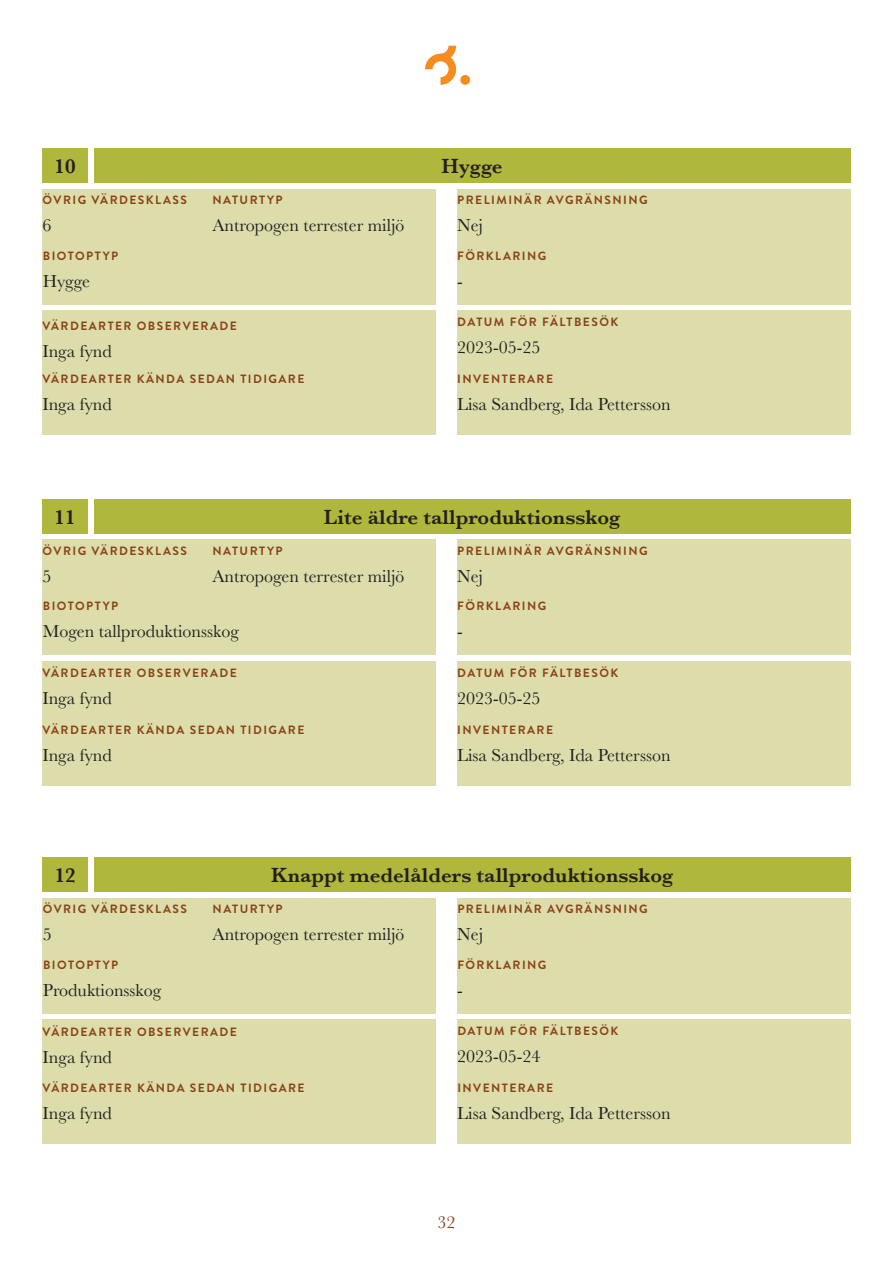
<style>
.page{position:relative;width:893px;height:1263px;background:#fff}
.page>*{position:absolute;margin:0;border:0;box-sizing:border-box;transform-origin:0 0}
.Rubrik4{font:600 21px "Baskerville";color:#231f20}
.Brödtext{font:18px "Baskerville";color:#231f20}
.t1{font:18px "Baskerville";color:#8b4217}
.Faktaruta_rubrik{font:700 12px "Brandon Grotesque";letter-spacing:.12em;color:#8b4217}
</style>
<div class="page">
<div style="left:460px;top:75px;width:10px;height:10px;background:#f68b1f;border-radius:50%"></div>
<svg style="left:425px;top:46px;width:31px;height:39px"></svg>
<div style="left:43px;top:149px;width:45px;height:34px;background:#afb73c"></div>
<div style="left:94px;top:149px;width:756px;height:34px;background:#afb73c"></div>
<div style="left:457px;top:189px;width:393px;height:115px;background:#dcddab"></div>
<div style="left:43px;top:189px;width:393px;height:115px;background:#dcddab"></div>
<div style="left:457px;top:310px;width:393px;height:125px;background:#dcddab"></div>
<div style="left:42px;top:310px;width:394px;height:125px;background:#dcddab"></div>
<div style="left:43px;top:499px;width:45px;height:34px;background:#afb73c"></div>
<div style="left:94px;top:499px;width:756px;height:34px;background:#afb73c"></div>
<div style="left:457px;top:539px;width:393px;height:116px;background:#dcddab"></div>
<div style="left:43px;top:539px;width:393px;height:116px;background:#dcddab"></div>
<div style="left:457px;top:661px;width:393px;height:124px;background:#dcddab"></div>
<div style="left:42px;top:661px;width:394px;height:124px;background:#dcddab"></div>
<div style="left:43px;top:858px;width:45px;height:34px;background:#afb73c"></div>
<div style="left:94px;top:858px;width:757px;height:34px;background:#afb73c"></div>
<div style="left:457px;top:898px;width:394px;height:115px;background:#dcddab"></div>
<div style="left:43px;top:898px;width:393px;height:115px;background:#dcddab"></div>
<div style="left:457px;top:1019px;width:394px;height:125px;background:#dcddab"></div>
<div style="left:42px;top:1019px;width:394px;height:125px;background:#dcddab"></div>
<p class="Rubrik4" style="left:55px;top:154px;width:22px">10</p>
<p class="Rubrik4" style="left:442px;top:154px;width:62px">Hygge</p>
<p class="Faktaruta_rubrik" style="left:43px;top:192px;width:146px">ÖVRIG VÄRDESKLASS</p>
<p class="Brödtext" style="left:43px;top:214px;width:10px">6</p>
<p class="Faktaruta_rubrik" style="left:457px;top:192px;width:192px">PRELIMINÄR AVGRÄNSNING</p>
<p class="Brödtext" style="left:457px;top:214px;width:27px">Nej</p>
<p class="Faktaruta_rubrik" style="left:457px;top:247px;width:91px">FÖRKLARING</p>
<p class="Brödtext" style="left:457px;top:269px;width:7px">-</p>
<p class="Faktaruta_rubrik" style="left:457px;top:314px;width:162px">DATUM FÖR FÄLTBESÖK</p>
<p class="Brödtext" style="left:457px;top:336px;width:85px">2023-05-25</p>
<p class="Faktaruta_rubrik" style="left:457px;top:370px;width:97px">INVENTERARE</p>
<p class="Brödtext" style="left:457px;top:393px;width:215px">Lisa Sandberg, Ida Pettersson</p>
<p class="Faktaruta_rubrik" style="left:213px;top:192px;width:72px">NATURTYP</p>
<p class="Brödtext" style="left:212px;top:214px;width:194px">Antropogen terrester miljö</p>
<p class="Faktaruta_rubrik" style="left:43px;top:247px;width:77px">BIOTOPTYP</p>
<p class="Brödtext" style="left:43px;top:269px;width:49px">Hygge</p>
<p class="Faktaruta_rubrik" style="left:42px;top:317px;width:196px">VÄRDEARTER OBSERVERADE</p>
<p class="Brödtext" style="left:42px;top:339px;width:71px">Inga fynd</p>
<p class="Faktaruta_rubrik" style="left:42px;top:370px;width:263px">VÄRDEARTER KÄNDA SEDAN TIDIGARE</p>
<p class="Brödtext" style="left:42px;top:393px;width:71px">Inga fynd</p>
<p class="Rubrik4" style="left:55px;top:504px;width:22px">11</p>
<p class="Rubrik4" style="left:324px;top:504px;width:298px">Lite äldre tallproduktionsskog</p>
<p class="Faktaruta_rubrik" style="left:43px;top:542px;width:146px">ÖVRIG VÄRDESKLASS</p>
<p class="Brödtext" style="left:43px;top:565px;width:10px">5</p>
<p class="Faktaruta_rubrik" style="left:457px;top:542px;width:192px">PRELIMINÄR AVGRÄNSNING</p>
<p class="Brödtext" style="left:457px;top:565px;width:27px">Nej</p>
<p class="Faktaruta_rubrik" style="left:457px;top:598px;width:91px">FÖRKLARING</p>
<p class="Brödtext" style="left:457px;top:620px;width:7px">-</p>
<p class="Faktaruta_rubrik" style="left:457px;top:664px;width:162px">DATUM FÖR FÄLTBESÖK</p>
<p class="Brödtext" style="left:457px;top:687px;width:85px">2023-05-25</p>
<p class="Faktaruta_rubrik" style="left:457px;top:721px;width:97px">INVENTERARE</p>
<p class="Brödtext" style="left:457px;top:743px;width:215px">Lisa Sandberg, Ida Pettersson</p>
<p class="Faktaruta_rubrik" style="left:213px;top:542px;width:72px">NATURTYP</p>
<p class="Brödtext" style="left:212px;top:565px;width:194px">Antropogen terrester miljö</p>
<p class="Faktaruta_rubrik" style="left:43px;top:598px;width:77px">BIOTOPTYP</p>
<p class="Brödtext" style="left:43px;top:620px;width:197px">Mogen tallproduktionsskog</p>
<p class="Faktaruta_rubrik" style="left:42px;top:665px;width:196px">VÄRDEARTER OBSERVERADE</p>
<p class="Brödtext" style="left:42px;top:687px;width:71px">Inga fynd</p>
<p class="Faktaruta_rubrik" style="left:42px;top:721px;width:263px">VÄRDEARTER KÄNDA SEDAN TIDIGARE</p>
<p class="Brödtext" style="left:42px;top:743px;width:71px">Inga fynd</p>
<p class="Rubrik4" style="left:55px;top:863px;width:22px">12</p>
<p class="Rubrik4" style="left:271px;top:863px;width:404px">Knappt medelålders tallproduktionsskog</p>
<p class="Faktaruta_rubrik" style="left:43px;top:901px;width:146px">ÖVRIG VÄRDESKLASS</p>
<p class="Brödtext" style="left:43px;top:923px;width:10px">5</p>
<p class="Faktaruta_rubrik" style="left:457px;top:901px;width:192px">PRELIMINÄR AVGRÄNSNING</p>
<p class="Brödtext" style="left:457px;top:923px;width:27px">Nej</p>
<p class="Faktaruta_rubrik" style="left:457px;top:956px;width:91px">FÖRKLARING</p>
<p class="Brödtext" style="left:457px;top:978px;width:7px">-</p>
<p class="Faktaruta_rubrik" style="left:457px;top:1023px;width:162px">DATUM FÖR FÄLTBESÖK</p>
<p class="Brödtext" style="left:457px;top:1045px;width:85px">2023-05-24</p>
<p class="Faktaruta_rubrik" style="left:457px;top:1079px;width:97px">INVENTERARE</p>
<p class="Brödtext" style="left:457px;top:1102px;width:215px">Lisa Sandberg, Ida Pettersson</p>
<p class="Faktaruta_rubrik" style="left:213px;top:901px;width:72px">NATURTYP</p>
<p class="Brödtext" style="left:213px;top:923px;width:194px">Antropogen terrester miljö</p>
<p class="Faktaruta_rubrik" style="left:43px;top:956px;width:77px">BIOTOPTYP</p>
<p class="Brödtext" style="left:43px;top:978px;width:120px">Produktionsskog</p>
<p class="Faktaruta_rubrik" style="left:43px;top:1023px;width:196px">VÄRDEARTER OBSERVERADE</p>
<p class="Brödtext" style="left:42px;top:1045px;width:71px">Inga fynd</p>
<p class="Faktaruta_rubrik" style="left:43px;top:1079px;width:263px">VÄRDEARTER KÄNDA SEDAN TIDIGARE</p>
<p class="Brödtext" style="left:42px;top:1102px;width:71px">Inga fynd</p>
<h2 class="t1" style="left:437px;top:1211px;width:19px">32</h2>
</div>
